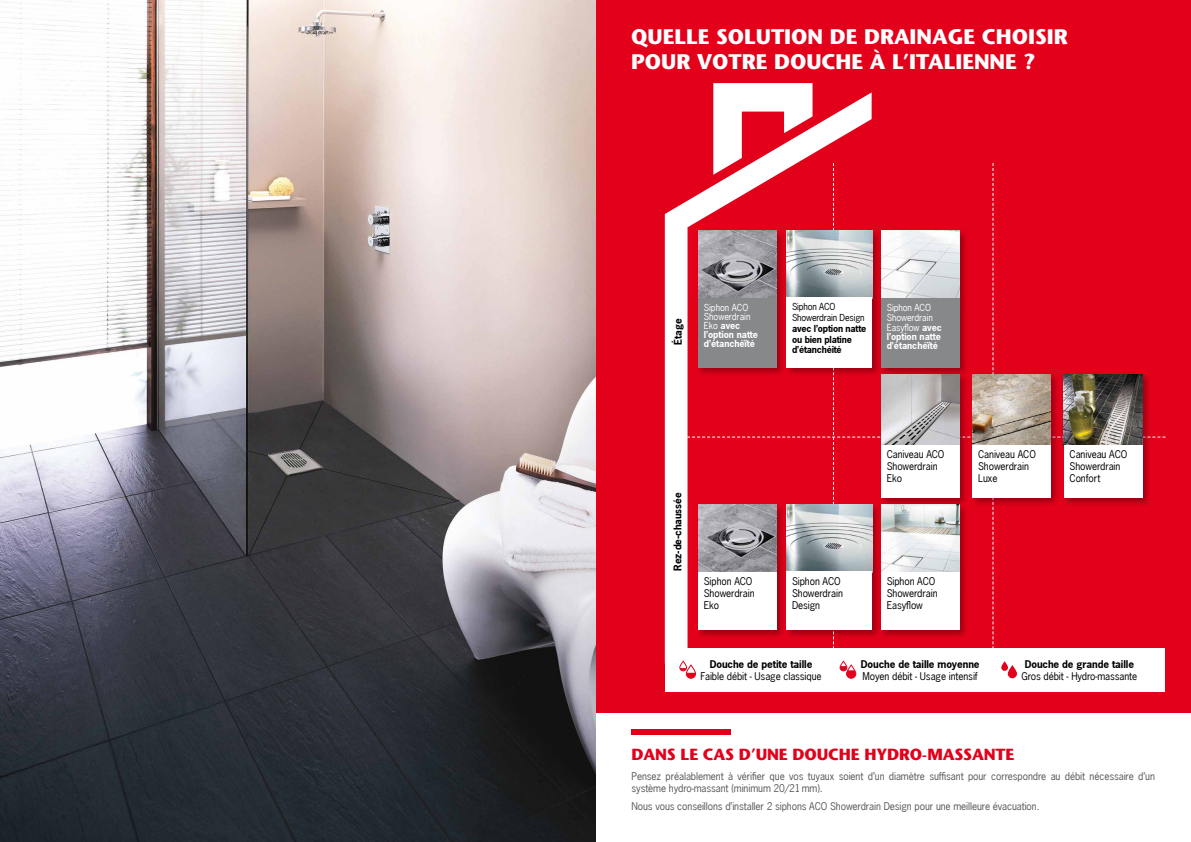
<style>
.page{position:relative;width:1191px;height:842px;background:#fff}
.page>*{position:absolute;margin:0;border:0;box-sizing:border-box;transform-origin:0 0}
.t1{font:700 21px/25.2px "Stone Sans";color:#fff}
.t2{font:700 16px "Stone Sans";letter-spacing:-.01em;color:#e2001a}
.t3{font:10px/12px "News Gothic";letter-spacing:-.01em;color:#000}
.t4{font:10px/12px "News Gothic";letter-spacing:-.01em;color:#58585a}
.t5{font:700 10px "News Gothic";letter-spacing:-.01em;color:#000}
.t6{font:700 9.1px/9px "News Gothic";letter-spacing:-.005em;color:#fff}
.t7{font:700 9.1px/10.9px "News Gothic";letter-spacing:-.02em;color:#000}
.t8{font:9.1px/10px "News Gothic";letter-spacing:-.01em;color:#fff}
.t9{font:9.1px/10.9px "News Gothic";letter-spacing:-.02em;color:#000}
.s1{font-weight:400}
.s2{font-weight:700}
</style>
<div class="page">
<div style="left:631px;top:729px;width:99px;height:6px;background:#e2001a"></div>
<div style="left:595px;top:0;width:596px;height:713px;background:#e2001a"></div>
<svg style="left:665px;top:92px;width:7px;height:556px"></svg>
<img style="left:0;top:0;width:595px;height:842px">
<svg style="left:672px;top:83px;width:505px;height:576px;background:#e41930"></svg>
<div style="left:665px;top:648px;width:499px;height:43px;background:#fff"></div>
<svg style="left:1007px;top:665px;width:10px;height:13px"></svg>
<svg style="left:1001px;top:661px;width:7px;height:10px"></svg>
<div style="left:846px;top:665px;width:10px;height:13px;border:1px solid #e2001e;border-radius:5px"></div>
<svg style="left:840px;top:666px;width:16px;height:12px"></svg>
<div style="left:840px;top:661px;width:7px;height:10px;border:1px solid #e2001e;border-radius:3px"></div>
<div style="left:686px;top:665px;width:9px;height:13px;border:1px solid #e2001e;border-radius:5px"></div>
<svg style="left:680px;top:668px;width:15px;height:10px"></svg>
<div style="left:680px;top:661px;width:6px;height:10px;border:1px solid #e2001e;border-radius:3px"></div>
<div style="left:879px;top:229px;width:89px;height:148px;background:#000;opacity:.3"></div>
<img style="left:881px;top:230px;width:78px;height:68px">
<div style="left:881px;top:298px;width:78px;height:69px;background:#87888a"></div>
<div style="left:696px;top:229px;width:89px;height:148px;background:#000;opacity:.3"></div>
<img style="left:698px;top:231px;width:78px;height:67px">
<div style="left:698px;top:298px;width:78px;height:69px;background:#87888a"></div>
<div style="left:696px;top:503px;width:89px;height:136px;background:#000;opacity:.3"></div>
<img style="left:698px;top:504px;width:78px;height:68px">
<div style="left:698px;top:572px;width:78px;height:57px;background:#fff"></div>
<div style="left:879px;top:503px;width:89px;height:136px;background:#000;opacity:.3"></div>
<img style="left:881px;top:507px;width:78px;height:65px">
<div style="left:881px;top:572px;width:78px;height:57px;background:#fff"></div>
<div style="left:879px;top:373px;width:89px;height:134px;background:#000;opacity:.3"></div>
<img style="left:881px;top:374px;width:78px;height:71px">
<div style="left:881px;top:445px;width:78px;height:52px;background:#fff"></div>
<div style="left:971px;top:373px;width:89px;height:134px;background:#000;opacity:.3"></div>
<img style="left:972px;top:374px;width:78px;height:71px">
<div style="left:972px;top:445px;width:78px;height:52px;background:#fff"></div>
<div style="left:1062px;top:373px;width:89px;height:134px;background:#000;opacity:.3"></div>
<img style="left:1064px;top:374px;width:78px;height:71px">
<div style="left:1064px;top:445px;width:78px;height:52px;background:#fff"></div>
<div style="left:785px;top:503px;width:96px;height:136px;background:#000;opacity:.3"></div>
<img style="left:786px;top:504px;width:86px;height:67px">
<div style="left:786px;top:571px;width:86px;height:58px;background:#fff"></div>
<div style="left:785px;top:229px;width:96px;height:148px;background:#000;opacity:.3"></div>
<img style="left:786px;top:230px;width:86px;height:67px">
<div style="left:786px;top:297px;width:86px;height:70px;background:#fff"></div>
<h1 class="t1" style="left:631px;top:24px;width:438px">QUELLE SOLUTION DE DRAINAGE CHOISIR<br>POUR VOTRE DOUCHE À L’ITALIENNE ?</h1>
<p class="t5" style="left:671px;top:345px;width:28px;rotate:-90deg">Étage</p>
<p class="t6" style="left:704px;top:303px;width:56px"><span class="s1">Siphon ACO<br>Showerdrain<br>Eko</span> avec l’option natte d’étanchéïté</p>
<p class="t9" style="left:792px;top:301px;width:74px">Siphon ACO<br>Showerdrain Design</p>
<p class="t7" style="left:792px;top:323px;width:76px">avec l’option natte ou bien platine d’étanchéité</p>
<p class="t8" style="left:886px;top:303px;width:57px">Siphon ACO<br>Showerdrain<br>Easyflow <span class="s2">avec</span></p>
<p class="t6" style="left:886px;top:332px;width:56px">l’option natte d’étanchéïté</p>
<p class="t5" style="left:671px;top:571px;width:80px;rotate:-90deg">Rez-de-chaussée</p>
<p class="t3" style="left:886px;top:449px;width:59px">Caniveau ACO<br>Showerdrain<br>Eko</p>
<p class="t3" style="left:978px;top:449px;width:59px">Caniveau ACO<br>Showerdrain<br>Luxe</p>
<p class="t3" style="left:1069px;top:449px;width:59px">Caniveau ACO<br>Showerdrain<br>Confort</p>
<p class="t3" style="left:792px;top:575px;width:52px">Siphon ACO<br>Showerdrain<br>Design</p>
<p class="t3" style="left:704px;top:575px;width:52px">Siphon ACO<br>Showerdrain<br>Eko</p>
<p class="t3" style="left:886px;top:575px;width:52px">Siphon ACO<br>Showerdrain<br>Easyflow</p>
<p class="t5" style="left:709px;top:657px;width:104px">Douche de petite taille</p>
<p class="t3" style="left:700px;top:670px;width:123px">Faible débit - Usage classique</p>
<p class="t5" style="left:860px;top:657px;width:120px">Douche de taille moyenne</p>
<p class="t3" style="left:862px;top:670px;width:117px">Moyen débit - Usage intensif</p>
<p class="t5" style="left:1024px;top:657px;width:111px">Douche de grande taille</p>
<p class="t3" style="left:1021px;top:670px;width:117px">Gros débit - Hydro-massante</p>
<h2 class="t2" style="left:631px;top:745px;width:384px">DANS LE CAS D’UNE DOUCHE HYDRO-MASSANTE</h2>
<p class="t4" style="left:631px;top:770px;width:525px">Pensez préalablement à vérifier que vos tuyaux soient d’un diamètre suffisant pour correspondre au débit nécessaire d’un système hydro-massant (minimum 20/21mm).</p>
<p class="t4" style="left:631px;top:800px;width:409px">Nous vous conseillons d’installer 2 siphons ACO Showerdrain Design pour une meilleure évacuation.</p>
</div>
